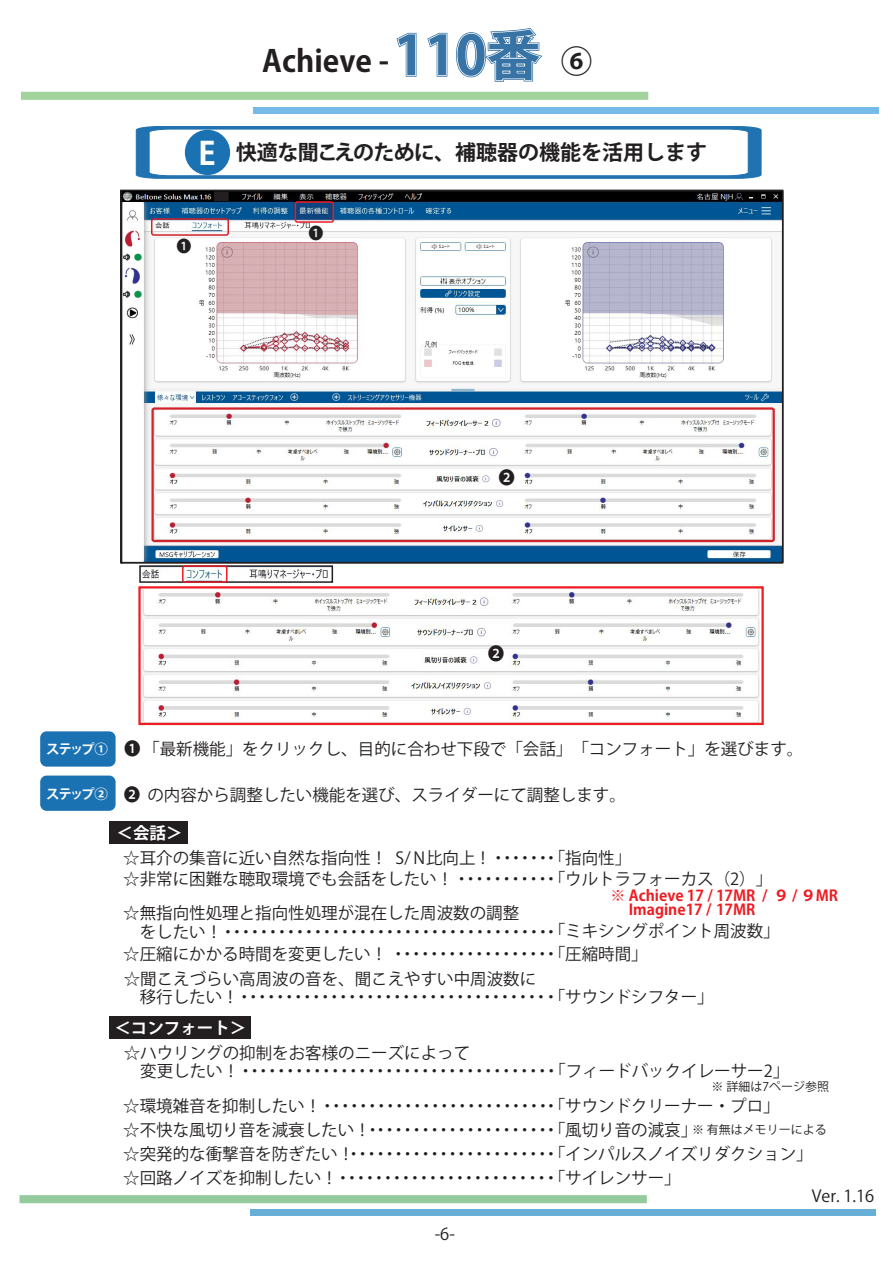
<style>
.page{position:relative;width:893px;height:1263px;background:#fff}
.page>*{position:absolute;margin:0;border:0;box-sizing:border-box;transform-origin:0 0}
.t1{font:700 31.5px "Koz Go Pro";color:#fff}
.t2{font:700 30px "Koz Go Pr 6 N";color:#231f20}
.t3{font:700 21px "Koz Go Pro";color:#221f21}
.t4{font:17.55px "Koz Go Pro";color:#231f20;scale:.94 1}
.t5{font:16.5px/24.2px "Koz Go Pr 6 N";color:#231f20}
.t6{font:700 16.5px "Koz Go Pr 6 N";color:#fff}
.t7{font:16.5px "Koz Go Pro";color:#221f21}
.t8{font:15.9px "Koz Go Pro";color:#221f21;scale:.94 1}
.t9{font:700 15px/14.2px "Koz Go Pr 6 N";color:#ee1d23}
.t10{font:700 13.5px "Koz Go Pro";letter-spacing:-.115em;color:#fff}
.t11{font:12px "Koz Go Pr 6 N";color:#231f20}
.s1{font-family:"Koz Go Pro";font-size:54px;color:#2f73a8}
.s2{font-family:"Koz Go Pro";font-size:31.5px;color:#221f21}
.s3{font-family:"Koz Go Pro";font-size:17.55px;color:#221f21}
.s4{font-family:"Koz Go Pro";font-weight:700;font-size:13.5px;color:#fff}
.s5{font-family:"Koz Go Pro";font-size:17.55px}
</style>
<div class="page">
<div style="left:21px;top:92px;width:627px;height:8px;background:#a3d39c;border:2px solid #a3d39c"></div>
<div style="left:253px;top:108px;width:625px;height:6px;background:#76bae7"></div>
<div style="left:456px;top:32px;width:30px;height:45px;border:3px solid #3773a5;border-radius:50%"></div>
<div style="left:464px;top:39px;width:14px;height:32px;border:3px solid #3773a5;border-radius:50%"></div>
<svg style="left:396px;top:32px;width:21px;height:45px"></svg>
<svg style="left:427px;top:32px;width:21px;height:45px"></svg>
<div style="left:457px;top:33px;width:28px;height:44px;border:2px solid #fff;border-radius:50%"></div>
<div style="left:465px;top:39px;width:12px;height:31px;border:2px solid #fff;border-radius:50%"></div>
<svg style="left:482px;top:28px;width:61px;height:54px"></svg>
<div style="left:20px;top:1195px;width:627px;height:8px;background:#95cb9c;border:2px solid #95cb9c"></div>
<div style="left:250px;top:1209px;width:626px;height:7px;background:#67afd7"></div>
<div style="left:109px;top:1016px;width:142px;height:23px;background:#231f20"></div>
<div style="left:110px;top:821px;width:78px;height:23px;background:#231f20"></div>
<img style="left:123px;top:193px;width:657px;height:367px">
<svg style="left:136px;top:126px;width:626px;height:53px"></svg>
<div style="left:40px;top:731px;width:76px;height:36px;background:#1b72b3;border-radius:6px"></div>
<div style="left:185px;top:130px;width:45px;height:45px;background:#1b72b3;border-radius:50%"></div>
<hr style="left:121px;top:200px;width:1px;height:363px;background:#231f20">
<hr style="left:121px;top:190px;width:662px;height:1px;background:#231f20">
<hr style="left:782px;top:191px;width:1px;height:372px;background:#231f20">
<hr style="left:121px;top:562px;width:662px;height:1px;background:#231f20">
<div style="left:40px;top:775px;width:76px;height:36px;background:#1b72b3;border-radius:6px"></div>
<div style="left:151px;top:407px;width:624px;height:135px;border:2px solid #d1232a;border-radius:2px"></div>
<div style="left:151px;top:218px;width:78px;height:18px;border:2px solid #d1232a;border-radius:2px"></div>
<div style="left:295px;top:201px;width:39px;height:22px;border:2px solid #ee1d23;border-radius:2px"></div>
<img style="left:143px;top:589px;width:616px;height:133px">
<div style="left:138px;top:586px;width:626px;height:139px;border:2px solid #ee1d23"></div>
<img style="left:142px;top:568px;width:186px;height:12px">
<div style="left:139px;top:565px;width:194px;height:18px;border:2px solid #231f20"></div>
<div style="left:182px;top:565px;width:46px;height:18px;border:2px solid #ee1d23;border-radius:2px"></div>
<div style="left:208px;top:192px;width:21px;height:9px;background:#231f20;border:2px solid #231f20"></div>
<img style="left:123px;top:191px;width:90px;height:11px">
<p class="t2" style="left:262px;top:44px;width:332px">Achieve - <span class="s1">110番</span> <span class="s2">⑥</span></p>
<p class="t1" style="left:199px;top:133px;width:19px">E</p>
<p class="t3" style="left:236px;top:139px;width:473px">快適な聞こえのために、補聴器の機能を活用します</p>
<p class="t8" style="left:176px;top:235px;width:17px">❶</p>
<p class="t8" style="left:308px;top:223px;width:17px">❶</p>
<p class="t4" style="left:498px;top:466px;width:19px">❷</p>
<p class="t4" style="left:488px;top:642px;width:19px">❷</p>
<p class="t10" style="left:46px;top:740px;width:63px">ステップ①</p>
<p class="t5" style="left:124px;top:737px;width:681px"><span class="s3">❶</span> 「最新機能」をクリックし、目的に合わせ下段で「会話」「コンフォート」を選びます。</p>
<p class="t5" style="left:46px;top:783px;width:581px"><span class="s4">ステップ②</span> <span class="s5">❷</span> の内容から調整したい機能を選び、スライダーにて調整します。</p>
<p class="t6" style="left:117px;top:823px;width:67px">＜会話＞</p>
<p class="t5" style="left:123px;top:848px;width:651px;line-height:21px">☆耳介の集音に近い自然な指向性！　S/ N比向上！・・・・・・・「指向性」<br>☆非常に困難な聴取環境でも会話をしたい！・・・・・・・・・・「ウルトラフォーカス（2）」</p>
<p class="t5" style="left:123px;top:904px;width:658px;line-height:18.5px">☆無指向性処理と指向性処理が混在した周波数の調整<br>　をしたい！　・・・・・・・・・・・・・・・・・・・・・・・・・・・・・・・・・・・・・「ミキシングポイント周波数」</p>
<p class="t5" style="left:123px;top:942px;width:526px">☆圧縮にかかる時間を変更したい！・・・・・・・・・・・・・・・・・・「圧縮時間」</p>
<p class="t5" style="left:543px;top:867px;width:18px">・</p>
<p class="t9" style="left:610px;top:889px;width:229px">※ Achieve 17 / 17MR / ９ / ９MR　 Imagine17 / 17MR</p>
<p class="t5" style="left:123px;top:970px;width:592px;line-height:18.5px">☆聞こえづらい高周波の音を、聞こえやすい中周波数に<br>　移行したい！・・・・・・・・・・・・・・・・・・・・・・・・・・・・・・・・・・・「サウンドシフター」</p>
<p class="t6" style="left:114px;top:1018px;width:134px">＜コンフォート＞</p>
<p class="t5" style="left:124px;top:1044px;width:667px;line-height:18px">☆ハウリングの抑制をお客様のニーズによって<br>　変更したい！・・・・・・・・・・・・・・・・・・・・・・・・・・・・・・・・・・・「フィードバックイレーサー2」</p>
<p class="t11" style="left:712px;top:1080px;width:119px">※ 詳細は7ページ参照</p>
<p class="t11" style="left:692px;top:1122px;width:136px">※ 有無はメモリーによる</p>
<p class="t5" style="left:123px;top:1094px;width:658px">☆環境雑音を抑制したい！・・・・・・・・・・・・・・・・・・・・・・・・・・「サウンドクリーナー・プロ」☆不快な風切り音を減衰したい！・・・・・・・・・・・・・・・・・・・・「風切り音の減哀」<br>☆突発的な衝撃音を防ぎたい！・・・・・・・・・・・・・・・・・・・・・・<br>☆回路ノイズを抑制したい！・・・・・・・・・・・・・・・・・・・・・・・・「サイレンサー」</p>
<p class="t5" style="left:365px;top:1118px;width:18px">・</p>
<p class="t5" style="left:543px;top:1142px;width:272px">・「インパルスノイズリダクション」</p>
<p class="t7" style="left:435px;top:1223px;width:22px">-6-</p>
<p class="t7" style="left:812px;top:1186px;width:64px">Ver. 1.16</p>
</div>
